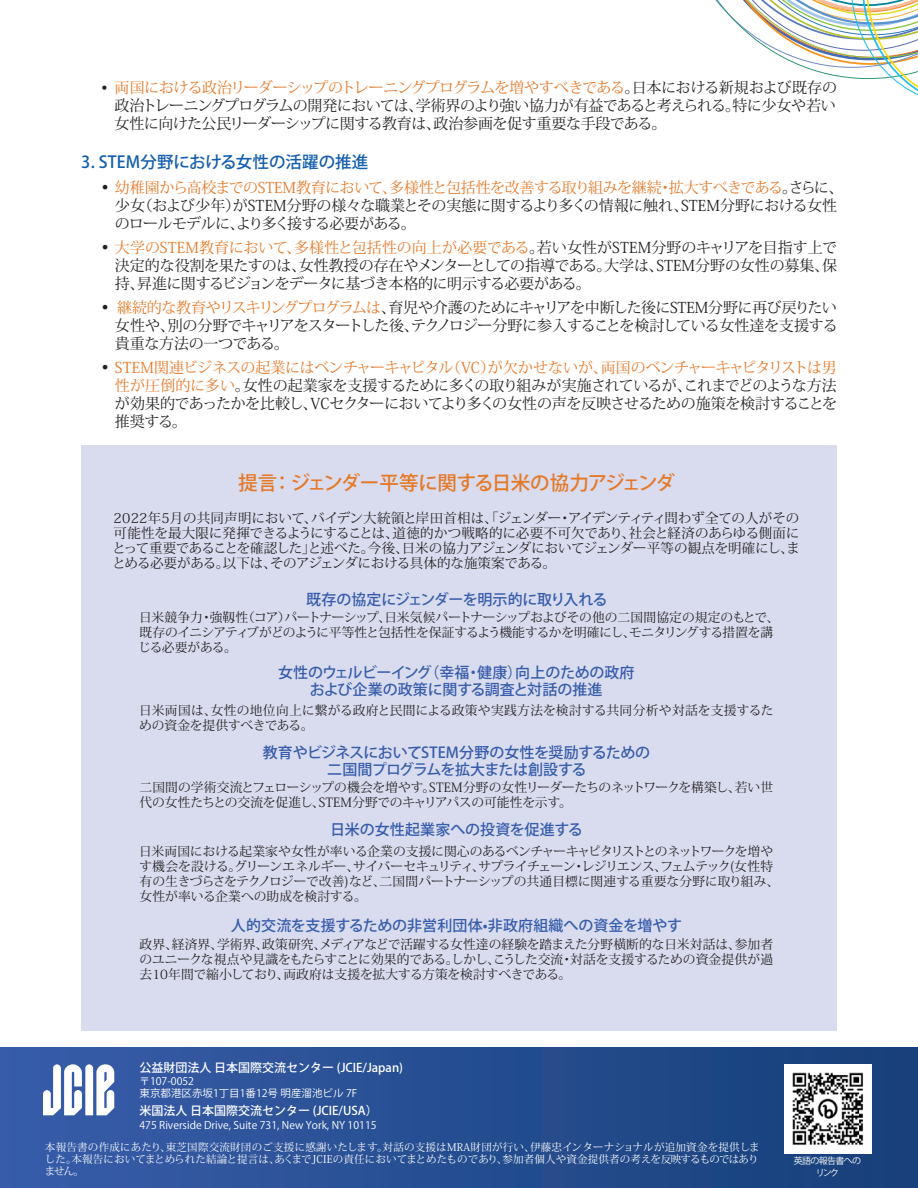
<style>
.page{position:relative;width:918px;height:1188px;background:#fff}
.page>*{position:absolute;margin:0;border:0;box-sizing:border-box;transform-origin:0 0}
.Body_text{font:500 19.5px "Koz Go Pr 6 N";letter-spacing:-.03em;color:#e57826}
.Body_text-2{font:500 16.5px "Koz Go Pr 6 N";color:#145ead}
.Body_text-3{font:15px/18px "Koz Min Pr 6 N";letter-spacing:-.03em;color:#231f20;text-align:justify}
.Body_text-4{font:500 15px "Koz Go Pr 6 N";letter-spacing:-.01em;color:#365caa}
.Body_text-5{font:15px "Koz Min Pr 6 N";letter-spacing:-.03em;color:#e57826}
.Body_text-6{font:500 15px "Koz Go Pr 6 N";letter-spacing:-.04em;color:#365caa}
.t1{font:13.5px/15px "Koz Min Pr 6 N";letter-spacing:-.005em;color:#231f20;text-align:justify}
.Body_text-7{font:12.75px/15px "Koz Min Pr 6 N";letter-spacing:-.01em;color:#231f20}
.Body_text-8{font:12.75px/15px "Koz Min Pr 6 N";letter-spacing:.02em;color:#231f20}
.t2{font:500 12px "Koz Go Pr 6 N";color:#fff}
.t3{font:10.5px/12px "Koz Min Pr 6 N";letter-spacing:.015em;color:#fff;text-align:justify}
.t4{font:10.5px "Koz Go Pr 6 N";color:#fff}
.t5{font:9px/12px "Koz Go Pr 6 N";letter-spacing:-.075em;color:#fff;text-align:center}
.s1{color:#e57826}
.s2{font-size:16.5px;color:#231f20}
.s3{color:#231f20}
.s4{font-size:16.5px}
</style>
<div class="page">
<div style="left:0;top:1048px;width:918px;height:140px;background:linear-gradient(to right,#365ca9,#19427a)"></div>
<div style="left:81px;top:445px;width:756px;height:585px;background:#d9dcef"></div>
<svg style="left:43px;top:1064px;width:71px;height:51px"></svg>
<img style="left:715px;top:0;width:203px;height:96px">
<img style="left:784px;top:1065px;width:87px;height:88px">
<p class="Body_text-3" style="left:101px;top:78px;width:738px;text-align:right">• <span class="s1">両国における政治リーダーシップのトレーニングプログラムを増やすべきである</span>。日本における新規および既存の政治トレーニングプログラムの開発においては、学術界のより強い協力が有益であると考えられる。特に少女や若い</p>
<p class="Body_text-3" style="left:115px;top:114px;width:553px">女性に向けた公民リーダーシップに関する教育は、政治参画を促す重要な手段である。</p>
<p class="Body_text-2" style="left:81px;top:153px;width:289px">3. STEM分野における女性の活躍の推進</p>
<p class="Body_text-5" style="left:101px;top:179px;width:743px"><span class="s2">•</span> 幼稚園から高校までのSTEM教育において、多様性と包括性を改善する取り組みを継続・拡大すべきである<span class="s3">。さらに、</span></p>
<p class="Body_text-3" style="left:115px;top:197px;width:724px">少女（および少年）がSTEM分野の様々な職業とその実態に関するより多くの情報に触れ、STEM分野における女性のロールモデルに、より多く接する必要がある。</p>
<p class="Body_text-3" style="left:115px;top:239px;width:724px;text-indent:-14px"><span class="s4">•</span> <span class="s1">大学のSTEM教育において、多様性と包括性の向上が必要である</span>。若い女性がSTEM分野のキャリアを目指す上で決定的な役割を果たすのは、女性教授の存在やメンターとしての指導である。大学は、STEM分野の女性の募集、保持、昇進に関するビジョンをデータに基づき本格的に明示する必要がある。</p>
<p class="Body_text-3" style="left:115px;top:299px;width:724px;text-indent:-13px"><span class="s4">•</span> <span class="s1">継続的な教育やリスキリングプログラムは</span>、育児や介護のためにキャリアを中断した後にSTEM分野に再び戻りたい女性や、別の分野でキャリアをスタートした後、テクノロジー分野に参入することを検討している女性達を支援する貴重な方法の一つである。</p>
<p class="Body_text-3" style="left:115px;top:359px;width:724px;text-indent:-14px"><span class="s4">•</span> <span class="s1">STEM関連ビジネスの起業にはベンチャーキャピタル（VC）が欠かせないが、両国のベンチャーキャピタリストは男性が圧倒的に多い</span>。女性の起業家を支援するために多くの取り組みが実施されているが、これまでどのような方法が効果的であったかを比較し、VCセクターにおいてより多くの女性の声を反映させるための施策を検討することを推奨する。</p>
<p class="Body_text" style="left:238px;top:472px;width:438px">提言： ジェンダー平等に関する日米の協力アジェンダ</p>
<p class="t1" style="left:112px;top:511px;width:689px">2022年5月の共同声明において、バイデン大統領と岸田首相は、「ジェンダー・アイデンティティ問わず全ての人がその可能性を最大限に発揮できるようにすることは、道徳的かつ戦略的に必要不可欠であり、社会と経済のあらゆる側面にとって重要であることを確認した」と述べた。今後、日米の協力アジェンダにおいてジェンダー平等の観点を明確にし、まとめる必要がある。以下は、そのアジェンダにおける具体的な施策案である。</p>
<p class="Body_text-4" style="left:306px;top:591px;width:303px">既存の協定にジェンダーを明示的に取り入れる</p>
<p class="Body_text-7" style="left:138px;top:610px;width:643px">日米競争力・強靱性（コア）パートナーシップ、日米気候パートナーシップおよびその他の二国間協定の規定のもとで、既存のイニシアティブがどのように平等性と包括性を保証するよう機能するかを明確にし、モニタリングする措置を講じる必要がある。</p>
<p class="Body_text-4" style="left:278px;top:664px;width:358px">女性のウェルビーイング（幸福・健康）向上のための政府</p>
<p class="Body_text-4" style="left:310px;top:682px;width:294px">および企業の政策に関する調査と対話の推進</p>
<p class="Body_text-8" style="left:139px;top:703px;width:636px">日米両国は、女性の地位向上に繋がる政府と民間による政策や実践方法を検討する共同分析や対話を支援するための資金を提供すべきである。</p>
<p class="Body_text-4" style="left:263px;top:744px;width:389px">教育やビジネスにおいてSTEM分野の女性を奨励するための</p>
<p class="Body_text-6" style="left:327px;top:761px;width:261px">二国間プログラムを拡大または創設する</p>
<p class="Body_text-7" style="left:139px;top:780px;width:635px">二国間の学術交流とフェローシップの機会を増やす。STEM分野の女性リーダーたちのネットワークを構築し、若い世代の女性たちとの交流を促進し、STEM分野でのキャリアパスの可能性を示す。</p>
<p class="Body_text-4" style="left:330px;top:822px;width:254px">日米の女性起業家への投資を促進する</p>
<p class="Body_text-7" style="left:139px;top:844px;width:642px">日米両国における起業家や女性が率いる企業の支援に関心のあるベンチャーキャピタリストとのネットワークを増やす機会を設ける。グリーンエネルギー、サイバーセキュリティ、サプライチェーン・レジリエンス、フェムテック(女性特有の生きづらさをテクノロジーで改善)など、二国間パートナーシップの共通目標に関連する重要な分野に取り組み、女性が率いる企業への助成を検討する。</p>
<p class="Body_text-7" style="left:139px;top:937px;width:635px;text-align:justify">政界、経済界、学術界、政策研究、メディアなどで活躍する女性達の経験を踏まえた分野横断的な日米対話は、参加者のユニークな視点や見識をもたらすことに効果的である。しかし、こうした交流・対話を支援するための資金提供が過去10年間で縮小しており、両政府は支援を拡大する方策を検討すべきである。</p>
<p class="Body_text-4" style="left:231px;top:917px;width:453px">人的交流を支援するための非営利団体•非政府組織への資金を増やす</p>
<p class="t2" style="left:140px;top:1061px;width:265px">公益財団法人 日本国際交流センター (JCIE/Japan)</p>
<p class="t4" style="left:140px;top:1075px;width:56px">〒107-0052</p>
<p class="t4" style="left:140px;top:1088px;width:219px">東京都港区赤坂1丁目1番12号 明産溜池ビル 7F</p>
<p class="t2" style="left:140px;top:1104px;width:240px">米国法人 日本国際交流センター (JCIE/USA）</p>
<p class="t4" style="left:140px;top:1119px;width:239px">475 Riverside Drive, Suite 731, New York, NY 10115</p>
<p class="t3" style="left:45px;top:1141px;width:717px">本報告書の作成にあたり、東芝国際交流財団のご支援に感謝いたします。対話の支援はMRA財団が行い、伊藤忠インターナショナルが追加資金を提供しました。本報告においてまとめられた結論と提言は、あくまでJCIEの責任においてまとめたものであり、参加者個人や資金提供者の考えを反映するものではありません。</p>
<p class="t5" style="left:794px;top:1155px;width:69px">英語の報告書へのリンク</p>
</div>
